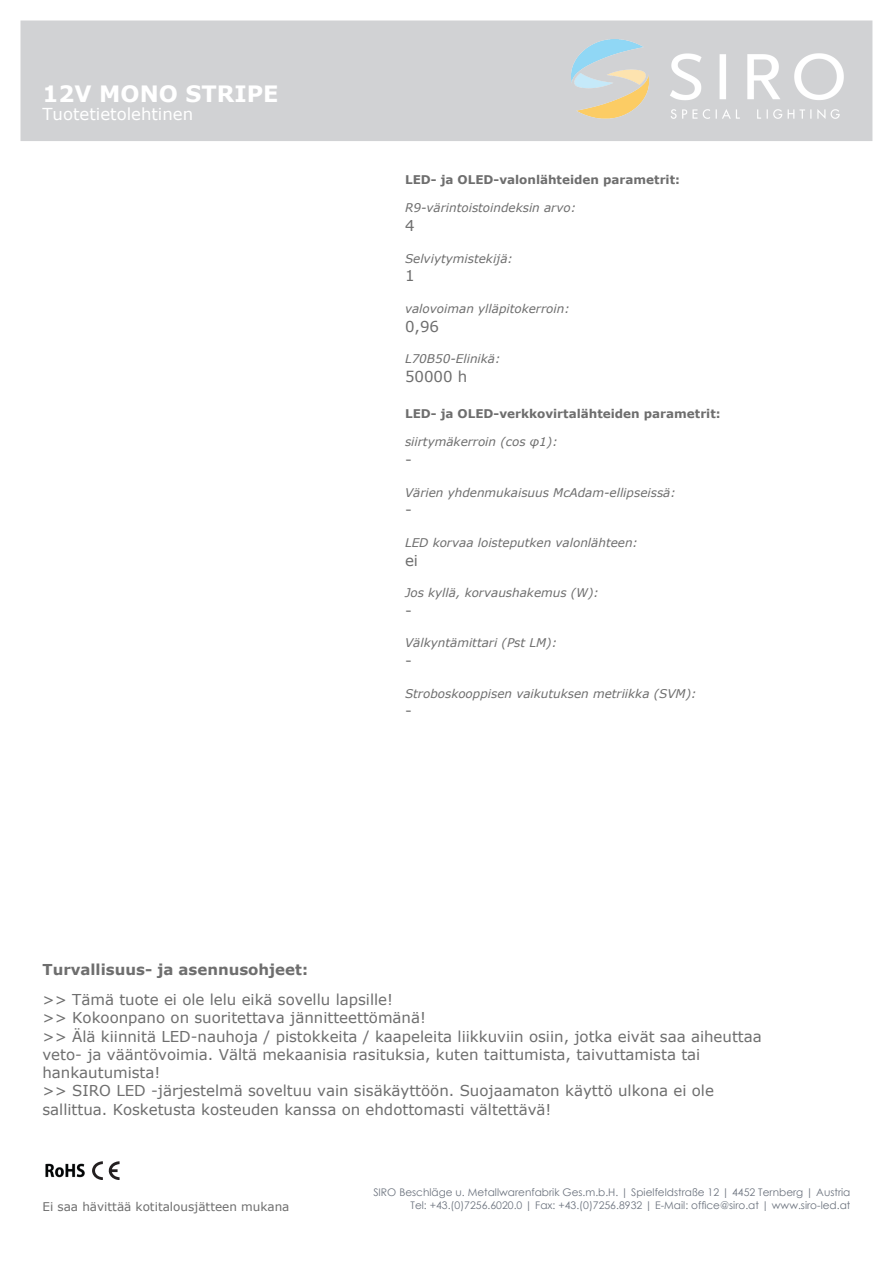
<style>
.page{position:relative;width:893px;height:1263px;background:#fff}
.page>*{position:absolute;margin:0;border:0;box-sizing:border-box;transform-origin:0 0}
.t1{font:700 22.5px "Verdana";color:#fff}
.t2{font:16.5px "Verdana";color:#fff}
.t3{font:15px/18.3px "Verdana";color:#6e6e6e}
.t4{font:700 15px "Verdana";color:#6e6e6e}
.t5{font:italic 12px "Verdana";color:#6e6e6e}
.t6{font:700 12px "Verdana";color:#6e6e6e}
.t7{font:12px "Verdana";color:#6e6e6e}
.t8{font:10.5px/12.6px "Century Gothic";color:#6d747f;text-align:right}
</style>
<div class="page">
<div style="left:21px;top:21px;width:851px;height:120px;background:#d1d2d4"></div>
<img style="left:571px;top:40px;width:272px;height:78px">
<img style="left:45px;top:1163px;width:40px;height:15px">
<svg style="left:92px;top:1161px;width:27px;height:19px"></svg>
<h1 class="t1" style="left:42px;top:80px;width:238px">12V MONO STRIPE</h1>
<p class="t2" style="left:42px;top:104px;width:152px">Tuotetietolehtinen</p>
<p class="t6" style="left:405px;top:172px;width:276px">LED- ja OLED-valonlähteiden parametrit:</p>
<p class="t5" style="left:405px;top:200px;width:173px">R9-värintoistoindeksin arvo:</p>
<p class="t3" style="left:405px;top:216px;width:11px">4</p>
<p class="t5" style="left:405px;top:250px;width:110px">Selviytymistekijä:</p>
<p class="t3" style="left:405px;top:266px;width:11px">1</p>
<p class="t5" style="left:405px;top:301px;width:166px">valovoiman ylläpitokerroin:</p>
<p class="t3" style="left:405px;top:316px;width:36px">0,96</p>
<p class="t5" style="left:405px;top:351px;width:97px">L70B50-Elinikä:</p>
<p class="t3" style="left:405px;top:367px;width:64px">50000 h</p>
<p class="t6" style="left:405px;top:406px;width:317px">LED- ja OLED-verkkovirtalähteiden parametrit:</p>
<p class="t5" style="left:405px;top:434px;width:154px">siirtymäkerroin (cos φ1):</p>
<p class="t3" style="left:405px;top:450px;width:8px">-</p>
<p class="t5" style="left:405px;top:484px;width:272px">Värien yhdenmukaisuus McAdam-ellipseissä:</p>
<p class="t3" style="left:405px;top:500px;width:8px">-</p>
<p class="t5" style="left:405px;top:535px;width:235px">LED korvaa loisteputken valonlähteen:</p>
<p class="t3" style="left:405px;top:550px;width:15px">ei</p>
<p class="t5" style="left:405px;top:585px;width:196px">Jos kyllä, korvaushakemus (W):</p>
<p class="t3" style="left:405px;top:601px;width:8px">-</p>
<p class="t5" style="left:405px;top:635px;width:154px">Välkyntämittari (Pst LM):</p>
<p class="t3" style="left:405px;top:651px;width:8px">-</p>
<p class="t5" style="left:405px;top:685px;width:293px">Stroboskooppisen vaikutuksen metriikka (SVM):</p>
<p class="t3" style="left:405px;top:701px;width:8px">-</p>
<p class="t4" style="left:42px;top:960px;width:267px">Turvallisuus- ja asennusohjeet:</p>
<p class="t3" style="left:42px;top:990px;width:721px">&gt;&gt; Tämä tuote ei ole lelu eikä sovellu lapsille!<br>&gt;&gt; Kokoonpano on suoritettava jännitteettömänä!<br>&gt;&gt; Älä kiinnitä LED-nauhoja / pistokkeita / kaapeleita liikkuviin osiin, jotka eivät saa aiheuttaa veto- ja vääntövoimia. Vältä mekaanisia rasituksia, kuten taittumista, taivuttamista tai hankautumista!<br>&gt;&gt; SIRO LED -järjestelmä soveltuu vain sisäkäyttöön. Suojaamaton käyttö ulkona ei ole sallittua. Kosketusta kosteuden kanssa on ehdottomasti vältettävä!</p>
<p class="t7" style="left:42px;top:1198px;width:249px">Ei saa hävittää kotitalousjätteen mukana</p>
<p class="t8" style="left:373px;top:1186px;width:479px">SIRO Beschläge u. Metallwarenfabrik Ges.m.b.H. | Spielfeldstraße 12 | 4452 Ternberg | Austria<br>Tel: +43.(0)7256.6020.0 | Fax: +43.(0)7256.8932 | E-Mail: office@siro.at | www.siro-led.at</p>
</div>
